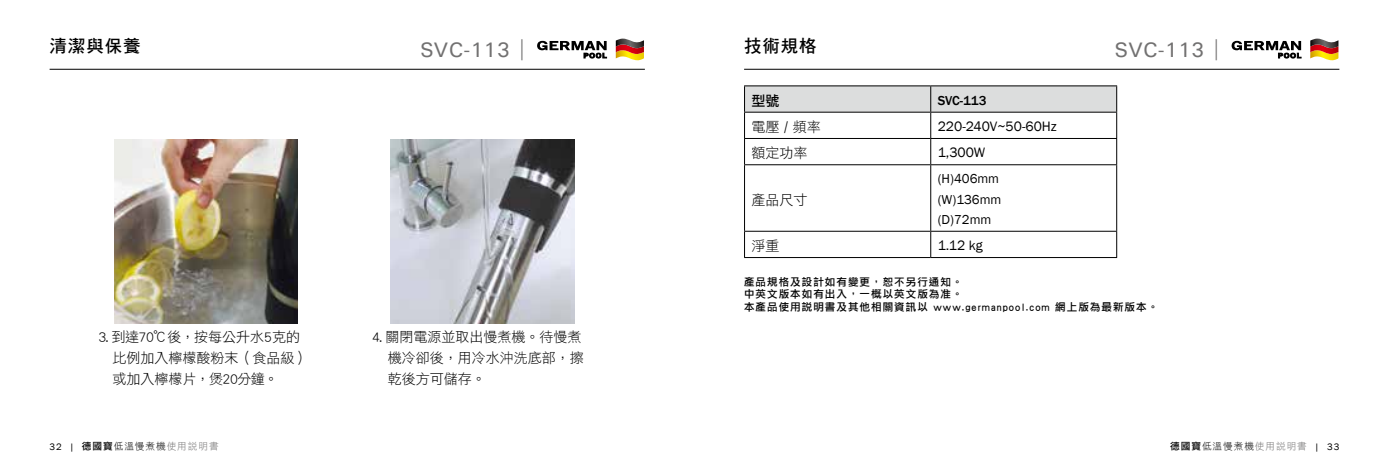
<style>
.page{position:relative;width:1389px;height:472px;background:#fff}
.page>*{position:absolute;margin:0;border:0;box-sizing:border-box;transform-origin:0 0}
.t1{font:500 21px "Univers";color:#727171}
.t2{font:17.5px "DF Hei Bd HK BF";letter-spacing:.05em;color:#000}
.t3{font:14px/21px "DF Li Hei W3 WINP BF";color:#000}
.t4{font:14px "Franklin Gothic";color:#000}
.t5{font:14px "DF Li Hei Md HK BF";color:#000}
.t6{font:13.3px/20.7px "Franklin Gothic";color:#000}
.t7{font:500 13.3px "Franklin Gothic";letter-spacing:-.005em;color:#000}
.t8{font:10.5px/12.6px "DF Li Hei Md HK BF";letter-spacing:.1em;color:#000}
.t9{font:9.62px "DF Li Hei W3 WINP BF";letter-spacing:.1em;color:#000}
.s1{font-family:"Franklin Gothic"}
.s2{font-family:"DF Li Hei Md HK BF"}
.s3{color:#727171}
</style>
<div class="page">
<hr style="left:50px;top:69px;width:595px;height:1px;background:#000">
<hr style="left:744px;top:69px;width:595px;height:1px;background:#000">
<svg style="left:615px;top:38px;width:29px;height:23px"></svg>
<svg style="left:537px;top:41px;width:70px;height:17px"></svg>
<svg style="left:1310px;top:38px;width:29px;height:23px"></svg>
<svg style="left:1232px;top:41px;width:69px;height:17px"></svg>
<img style="left:391px;top:140px;width:184px;height:183px">
<img style="left:114px;top:140px;width:184px;height:183px">
<svg style="left:745px;top:165px;width:371px;height:92px"></svg>
<hr style="left:744px;top:85px;width:187px;height:1px;background:#000">
<hr style="left:931px;top:85px;width:186px;height:1px;background:#000">
<hr style="left:744px;top:165px;width:1px;height:65px;background:#000">
<hr style="left:930px;top:165px;width:1px;height:65px;background:#000">
<hr style="left:1116px;top:165px;width:1px;height:65px;background:#000">
<svg style="left:744px;top:86px;width:373px;height:78px"></svg>
<hr style="left:744px;top:164px;width:187px;height:1px;background:#000">
<hr style="left:931px;top:164px;width:186px;height:1px;background:#000">
<hr style="left:744px;top:230px;width:187px;height:1px;background:#000">
<svg style="left:744px;top:231px;width:1px;height:26px"></svg>
<hr style="left:931px;top:230px;width:186px;height:1px;background:#000">
<svg style="left:930px;top:231px;width:1px;height:26px"></svg>
<svg style="left:1116px;top:231px;width:1px;height:26px"></svg>
<hr style="left:744px;top:257px;width:187px;height:1px;background:#000">
<hr style="left:931px;top:257px;width:186px;height:1px;background:#000">
<p class="t2" style="left:50px;top:37px;width:92px">清潔與保養</p>
<h1 class="t1" style="left:420px;top:36px;width:109px">SVC-113 |</h1>
<h1 class="t1" style="left:1114px;top:36px;width:109px">SVC-113 |</h1>
<p class="t2" style="left:744px;top:37px;width:74px">技術規格</p>
<p class="t5" style="left:752px;top:93px;width:29px">型號</p>
<p class="t7" style="left:938px;top:92px;width:50px">SVC-113</p>
<p class="t3" style="left:752px;top:116px;width:71px">電壓 / 頻率</p>
<p class="t4" style="left:938px;top:118px;width:121px">220-240V~50-60Hz</p>
<p class="t3" style="left:752px;top:142px;width:57px">額定功率</p>
<p class="t4" style="left:938px;top:144px;width:49px">1,300W</p>
<p class="t3" style="left:752px;top:189px;width:57px">產品尺寸</p>
<p class="t6" style="left:938px;top:168px;width:65px">(H)406mm (W)136mm (D)72mm</p>
<p class="t3" style="left:112px;top:325px;width:198px;text-indent:-14px">3. 到達70℃後，按每公升水5克的比例加入檸檬酸粉末（食品級）或加入檸檬片，煲20分鐘。</p>
<p class="t3" style="left:388px;top:325px;width:197px;text-indent:-16px">4. 關閉電源並取出慢煮機。待慢煮機冷卻後，用冷水沖洗底部，擦乾後方可儲存。</p>
<p class="t3" style="left:752px;top:235px;width:29px">淨重</p>
<p class="t4" style="left:938px;top:236px;width:47px">1.12 kg</p>
<p class="t8" style="left:744px;top:275px;width:416px">產品規格及設計如有變更，恕不另行通知。<br>中英文版本如有出入，一概以英文版為准。<br>本產品使用說明書及其他相關資訊以 www.germanpool.com 網上版為最新版本。</p>
<p class="t9" style="left:50px;top:441px;width:171px"><span class="s1">32 |</span> <span class="s2">德國寶</span>低溫慢煮機<span class="s3">使用說明書</span></p>
<p class="t9" style="left:1170px;top:441px;width:171px"><span class="s2">德國寶</span>低溫慢煮機<span class="s3">使用說明書</span> <span class="s1">| 33</span></p>
</div>
